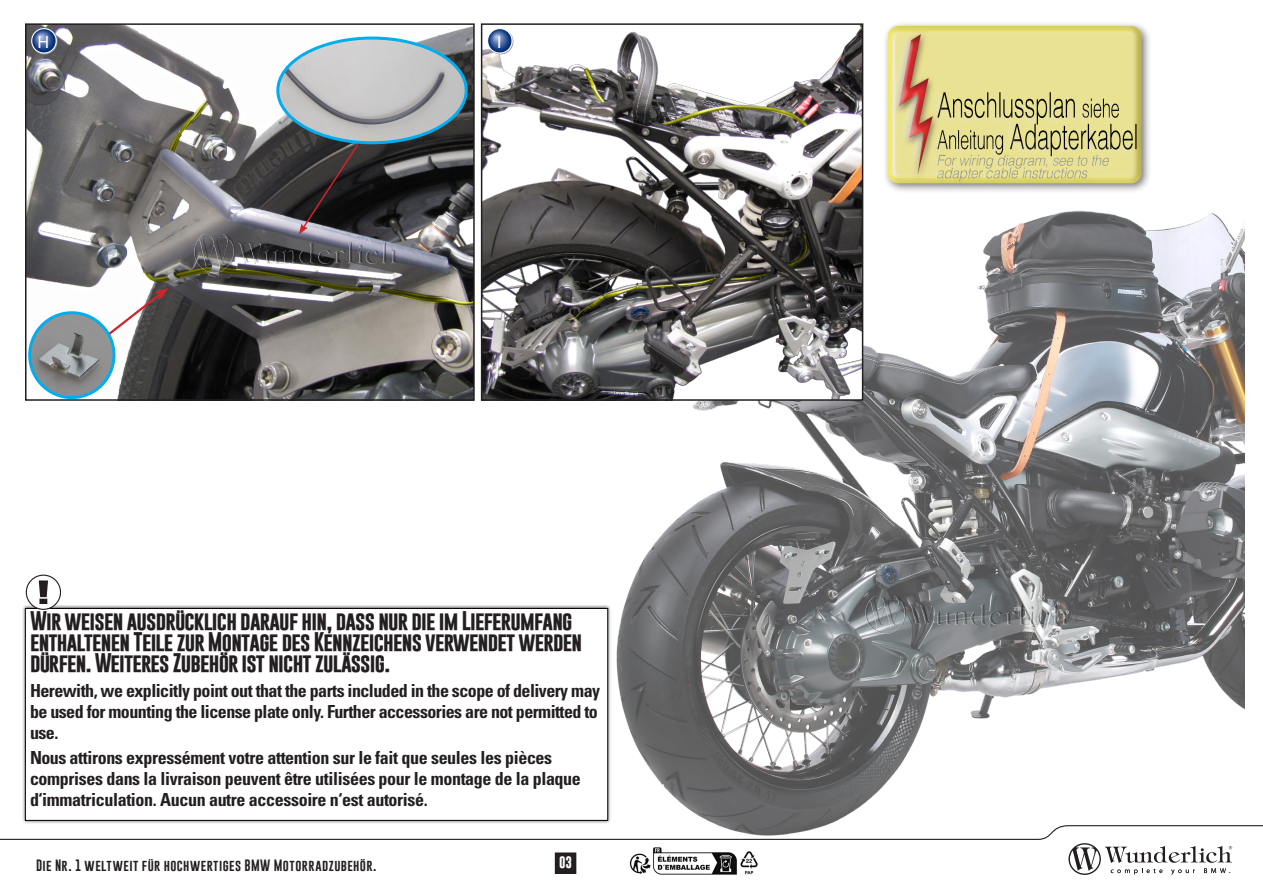
<style>
.page{position:relative;width:1263px;height:893px;background:#fff}
.page>*{position:absolute;margin:0;border:0;box-sizing:border-box;transform-origin:0 0}
.BU{font:700 19.5px/21px "Gobold";letter-spacing:-.04em;color:#231f20}
.BU-2{font:700 condensed 18px/21px "Univers LT Std";letter-spacing:-.02em;color:#231f20}
.t1{font:18px "Myriad Pro";color:#fff}
.t2{font:12px "Gobold";letter-spacing:.035em;color:#231f20}
.t3{font:700 12px "Gobold";color:#fff}
</style>
<div class="page">
<svg style="left:0;top:825px;width:1263px;height:50px"></svg>
<img style="left:616px;top:204px;width:628px;height:632px">
<img style="left:484px;top:29px;width:376px;height:369px">
<div style="left:481px;top:23px;width:382px;height:378px;border:2px solid #231f20"></div>
<img style="left:28px;top:26px;width:444px;height:372px">
<div style="left:25px;top:23px;width:450px;height:378px;border:2px solid #231f20"></div>
<div style="left:555px;top:853px;width:21px;height:20px;background:#231f20"></div>
<div style="left:555px;top:853px;width:21px;height:21px;border:1px solid #231f20"></div>
<img style="left:195px;top:234px;width:201px;height:38px">
<img style="left:866px;top:596px;width:201px;height:38px">
<img style="left:30px;top:313px;width:84px;height:85px;border-radius:42px">
<div style="left:28px;top:311px;width:87px;height:88px;border:3px solid #00aeef;border-radius:50%"></div>
<svg style="left:106px;top:288px;width:62px;height:49px"></svg>
<svg style="left:31px;top:28px;width:27px;height:26px"></svg>
<img style="left:278px;top:38px;width:188px;height:105px">
<div style="left:276px;top:37px;width:192px;height:107px;border:3px solid #00aeef;border-radius:50%"></div>
<svg style="left:299px;top:143px;width:61px;height:91px;background:#352f31"></svg>
<svg style="left:487px;top:28px;width:26px;height:26px"></svg>
<div style="left:879px;top:20px;width:261px;height:171px;background:#fff;opacity:.75"></div>
<div style="left:884px;top:17px;width:265px;height:172px;background:#231f20;opacity:.75"></div>
<div style="left:22px;top:605px;width:589px;height:219px;background:#231f20;opacity:.75"></div>
<div style="left:25px;top:608px;width:583px;height:212px;background:#fff"></div>
<div style="left:25px;top:608px;width:583px;height:213px;border:1px solid #000"></div>
<div style="left:26px;top:575px;width:34px;height:34px;background:#fff;border-radius:50%"></div>
<div style="left:26px;top:575px;width:35px;height:35px;border:1px solid #231f20;border-radius:50%"></div>
<svg style="left:39px;top:580px;width:9px;height:24px"></svg>
<img style="left:630px;top:847px;width:129px;height:28px">
<p class="t1" style="left:38px;top:30px;width:13px">H</p>
<p class="t1" style="left:497px;top:30px;width:6px">I</p>
<p class="BU" style="left:30px;top:610px;width:554px">Wir weisen ausdrücklich darauf hin, dass nur die im Lieferumfang enthaltenen Teile zur Montage des Kennzeichens verwendet werden dürfen. Weiteres Zubehör ist nicht zulässig.</p>
<p class="BU-2" style="left:30px;top:680px;width:572px">Herewith, we explicitly point out that the parts included in the scope of delivery may be used for mounting the license plate only. Further accessories are not permitted to use.</p>
<p class="BU-2" style="left:30px;top:747px;width:552px">Nous attirons expressément votre attention sur le fait que seules les pièces comprises dans la livraison peuvent être utilisées pour le montage de la plaque d‘immatriculation. Aucun autre accessoire n‘est autorisé.</p>
<p class="t2" style="left:36px;top:858px;width:342px">Die Nr. 1 weltweit für hochwertiges BMW Motorradzubehör.</p>
<p class="t3" style="left:559px;top:855px;width:15px">03</p>
</div>
